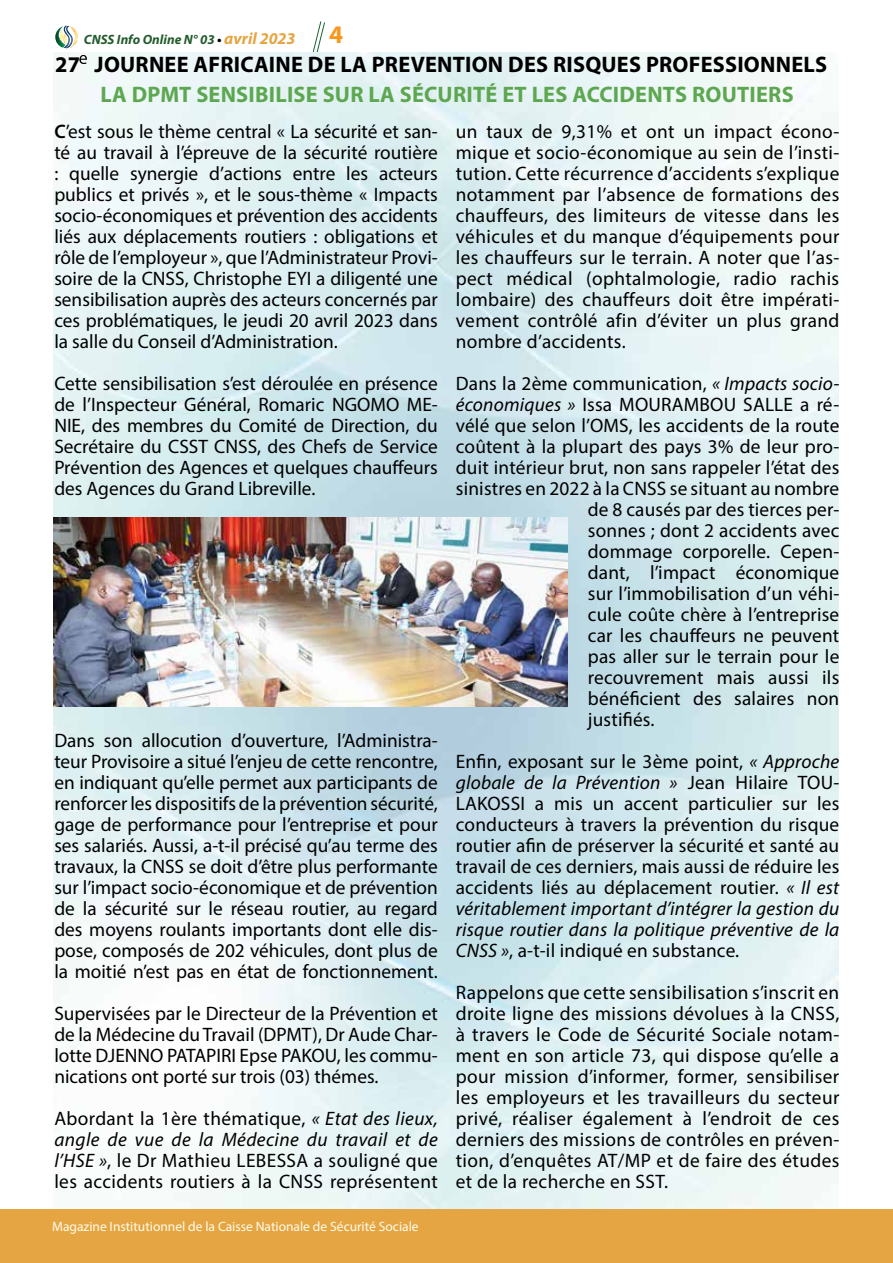
<style>
.page{position:relative;width:893px;height:1263px;background:#fff}
.page>*{position:absolute;margin:0;border:0;box-sizing:border-box;transform-origin:0 0}
.t1{font:700 25.35px "Myriad Pro";color:#f8971d}
.t2{font:700 22.5px "Myriad Pro";letter-spacing:.01em;color:#000}
.t3{font:700 22.5px "Myriad Pro";letter-spacing:.01em;color:#5da751}
.t4{font:19.5px/21px "Myriad Pro";letter-spacing:.01em;color:#000;text-align:justify}
.t5{font:13.5px "Myriad Pro";color:#fffdec}
.t6{font:italic 700 13.5px "Myriad Pro";color:#245c2e}
.s1{color:#000}
.s2{font-size:16.5px;color:#e6a543}
.s3{font-weight:600}
.s4{font-style:italic}
</style>
<div class="page">
<div style="left:0;top:1209px;width:893px;height:54px;background:#e6a543"></div>
<svg style="left:55px;top:26px;width:23px;height:22px"></svg>
<svg style="left:312px;top:21px;width:13px;height:32px"></svg>
<svg style="left:79px;top:55px;width:8px;height:9px"></svg>
<img style="left:54px;top:517px;width:514px;height:190px">
<p class="t6" style="left:84px;top:31px;width:213px">CNSS Info Online N° 03 <span class="s1">•</span> <span class="s2">avril 2023</span></p>
<p class="t1" style="left:329px;top:18px;width:16px">4</p>
<p class="t2" style="left:55px;top:50px;width:773px">27 JOURNEE AFRICAINE DE LA PREVENTION DES RISQUES PROFESSIONNELS</p>
<p class="t3" style="left:101px;top:80px;width:695px">LA DPMT SENSIBILISE SUR LA SÉCURITÉ ET LES ACCIDENTS ROUTIERS</p>
<p class="t4" style="left:54px;top:121px;width:385px"><span class="s3">C</span>’est sous le thème central « La sécurité et san&shy;té au travail à l’épreuve de la sécurité routière : quelle synergie d’actions entre les acteurs publics et privés », et le sous-thème « Impacts socio-économiques et prévention des accidents liés aux déplacements routiers : obligations et rôle de l’employeur », que l’Administrateur Provi&shy;soire de la CNSS, Christophe EYI a diligenté une sensibilisation auprès des acteurs concernés par ces problématiques, le jeudi 20 avril 2023 dans la salle du Conseil d’Administration.</p>
<p class="t4" style="left:54px;top:373px;width:385px">Cette sensibilisation s’est déroulée en présence de l’Inspecteur Général, Romaric NGOMO ME-NIE, des membres du Comité de Direction, du Secrétaire du CSST CNSS, des Chefs de Service Prévention des Agences et quelques chauffeurs des Agences du Grand Libreville.</p>
<p class="t4" style="left:456px;top:121px;width:385px">un taux de 9,31% et ont un impact écono&shy;mique et socio-économique au sein de l’insti&shy;tution. Cette récurrence d’accidents s’explique notamment par l’absence de formations des chauffeurs, des limiteurs de vitesse dans les véhicules et du manque d’équipements pour les chauffeurs sur le terrain. A noter que l’as&shy;pect médical (ophtalmologie, radio rachis lombaire) des chauffeurs doit être impérati&shy;vement contrôlé afin d’éviter un plus grand nombre d’accidents.</p>
<p class="t4" style="left:456px;top:373px;width:385px">Dans la 2ème communication, <span class="s4">« Impacts socio-</span></p>
<p class="t4" style="left:456px;top:394px;width:385px"><span class="s4">économiques »</span> Issa MOURAMBOU SALLE a ré-</p>
<p class="t4" style="left:456px;top:415px;width:385px">vélé que selon l’OMS, les accidents de la route</p>
<p class="t4" style="left:456px;top:436px;width:385px">coûtent à la plupart des pays 3% de leur pro-</p>
<p class="t4" style="left:456px;top:457px;width:385px">duit intérieur brut, non sans rappeler l’état des</p>
<p class="t4" style="left:456px;top:478px;width:385px">sinistres en 2022 à la CNSS se situant au nombre</p>
<p class="t4" style="left:588px;top:499px;width:253px">de 8 causés par des tierces per-</p>
<p class="t4" style="left:588px;top:520px;width:253px">sonnes ; dont 2 accidents avec</p>
<p class="t4" style="left:588px;top:541px;width:253px">dommage corporelle. Cepen-</p>
<p class="t4" style="left:588px;top:562px;width:253px">dant, l’impact économique</p>
<p class="t4" style="left:588px;top:583px;width:253px">sur l’immobilisation d’un véhi-</p>
<p class="t4" style="left:588px;top:604px;width:253px">cule coûte chère à l’entreprise</p>
<p class="t4" style="left:588px;top:625px;width:253px">car les chauffeurs ne peuvent</p>
<p class="t4" style="left:588px;top:646px;width:253px">pas aller sur le terrain pour le</p>
<p class="t4" style="left:588px;top:667px;width:253px">recouvrement mais aussi ils</p>
<p class="t4" style="left:588px;top:688px;width:253px">bénéficient des salaires non</p>
<p class="t4" style="left:588px;top:709px;width:68px">justifiés.</p>
<p class="t4" style="left:456px;top:751px;width:385px">Enfin, exposant sur le 3ème point, <span class="s4">« Approche globale de la Prévention »</span> Jean Hilaire TOU-LAKOSSI a mis un accent particulier sur les conducteurs à travers la prévention du risque routier afin de préserver la sécurité et santé au travail de ces derniers, mais aussi de réduire les accidents liés au déplacement routier. <span class="s4">« Il est véritablement important d’intégrer la gestion du risque routier dans la politique préventive de la CNSS »</span>, a-t-il indiqué en substance.</p>
<p class="t4" style="left:456px;top:982px;width:385px">Rappelons que cette sensibilisation s’inscrit en droite ligne des missions dévolues à la CNSS, à travers le Code de Sécurité Sociale notam&shy;ment en son article 73, qui dispose qu’elle a pour mission d’informer, former, sensibiliser les employeurs et les travailleurs du secteur privé, réaliser également à l’endroit de ces derniers des missions de contrôles en préven&shy;tion, d’enquêtes AT/MP et de faire des études et de la recherche en SST.</p>
<p class="t4" style="left:54px;top:730px;width:385px">Dans son allocution d’ouverture, l’Administra&shy;teur Provisoire a situé l’enjeu de cette rencontre, en indiquant qu’elle permet aux participants de renforcer les dispositifs de la prévention sécurité, gage de performance pour l’entreprise et pour ses salariés. Aussi, a-t-il précisé qu’au terme des travaux, la CNSS se doit d’être plus performante sur l’impact socio-économique et de prévention de la sécurité sur le réseau routier, au regard des moyens roulants importants dont elle dis&shy;pose, composés de 202 véhicules, dont plus de la moitié n’est pas en état de fonctionnement.</p>
<p class="t4" style="left:54px;top:1003px;width:385px">Supervisées par le Directeur de la Prévention et de la Médecine du Travail (DPMT), Dr Aude Char&shy;lotte DJENNO PATAPIRI Epse PAKOU, les commu&shy;nications ont porté sur trois (03) thémes.</p>
<p class="t4" style="left:54px;top:1108px;width:385px">Abordant la 1ère thématique, <span class="s4">« Etat des lieux, angle de vue de la Médecine du travail et de l’HSE »</span>, le Dr Mathieu LEBESSA a souligné que les accidents routiers à la CNSS représentent</p>
<p class="t5" style="left:52px;top:1218px;width:368px">Magazine Institutionnel de la Caisse Nationale de Sécurité Sociale</p>
</div>
